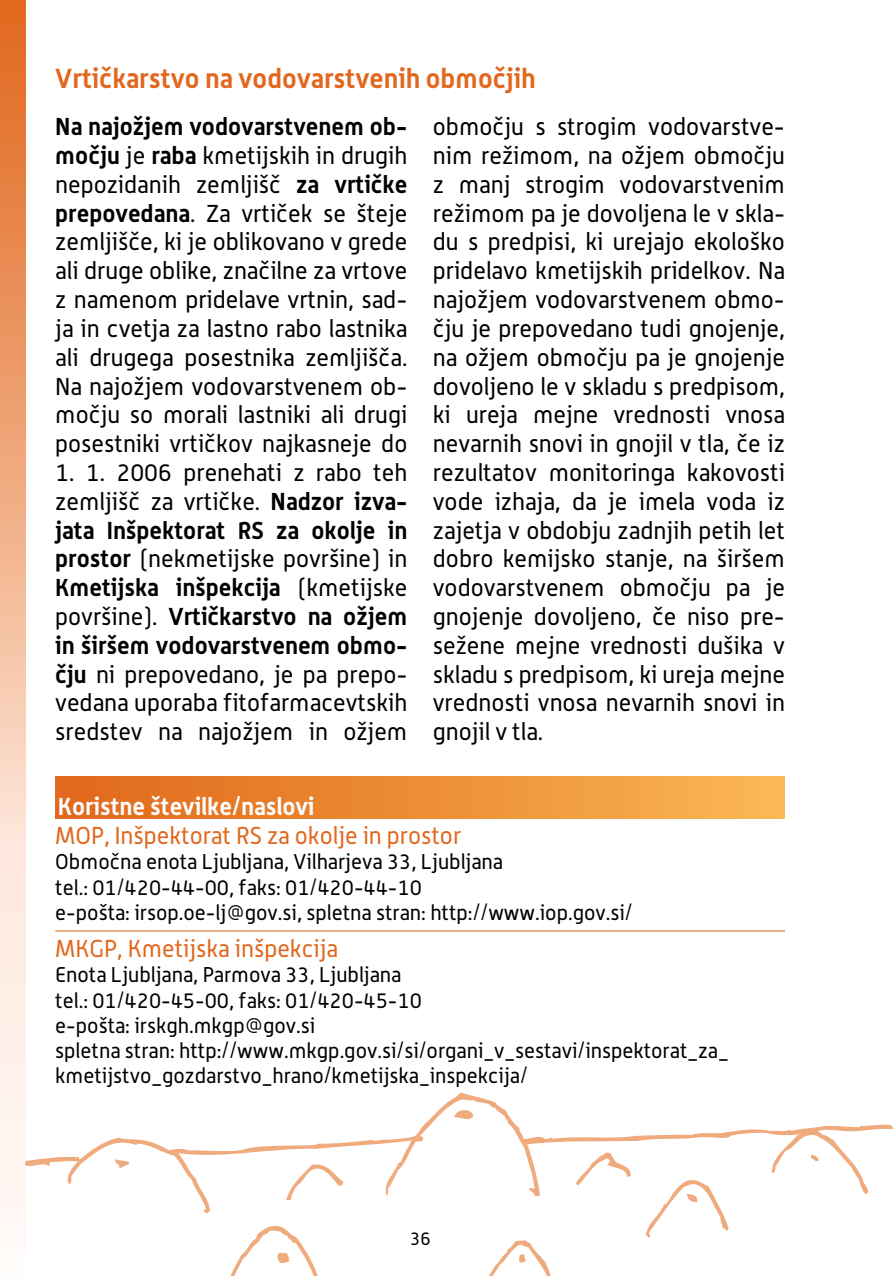
<style>
.page{position:relative;width:893px;height:1276px;background:#fff}
.page>*{position:absolute;margin:0;border:0;box-sizing:border-box;transform-origin:0 0}
.t1{font:700 27px "Alwyn OT";color:#e1681e}
.t2{font:24px/28.8px "Alwyn OT";color:#000;text-align:justify}
.t3{font:24px "Alwyn OT";color:#e1681e}
.t4{font:700 24px "Alwyn OT";color:#fff}
.t5{font:21px/25.2px "Alwyn OT";color:#000}
.t6{font:18px "Alwyn OT";color:#000}
.s1{font-weight:700}
</style>
<div class="page">
<svg style="left:25px;top:1092px;width:868px;height:121px"></svg>
<svg style="left:454px;top:1107px;width:19px;height:16px"></svg>
<svg style="left:576px;top:1151px;width:55px;height:34px"></svg>
<svg style="left:286px;top:1162px;width:57px;height:38px"></svg>
<svg style="left:646px;top:1178px;width:83px;height:60px"></svg>
<svg style="left:488px;top:1240px;width:63px;height:36px"></svg>
<svg style="left:230px;top:1226px;width:88px;height:50px"></svg>
<svg style="left:0;top:0;width:25px;height:1208px;background:#f3ba98"></svg>
<hr style="left:55px;top:930px;width:730px;height:1px;background:#e1681e">
<div style="left:55px;top:776px;width:730px;height:43px;background:linear-gradient(to right,#df661a,#fab755)"></div>
<p class="t1" style="left:55px;top:62px;width:482px">Vrtičkarstvo na vodovarstvenih območjih</p>
<p class="t2" style="left:55px;top:113px;width:354px"><span class="s1">Na najožjem vodovarstvenem ob&shy;močju</span> je <span class="s1">raba</span> kmetijskih in drugih nepozidanih zemljišč <span class="s1">za vrtičke prepovedana</span>. Za vrtiček se šteje zemljišče, ki je oblikovano v grede ali druge oblike, značilne za vrtove z namenom pridelave vrtnin, sad&shy;ja in cvetja za lastno rabo lastnika ali drugega posestnika zemljišča.<br>Na najožjem vodovarstvenem ob&shy;močju so morali lastniki ali drugi posestniki vrtičkov najkasneje do</p>
<p class="t2" style="left:55px;top:458px;width:354px">1. 1. 2006 prenehati z rabo teh zemljišč za vrtičke. <span class="s1">Nadzor izva&shy;jata Inšpektorat RS za okolje in prostor</span> (nekmetijske površine) in <span class="s1">Kmetijska inšpekcija</span> (kmetijske površine). <span class="s1">Vrtičkarstvo na ožjem in širšem vodovarstvenem obmo&shy;čju</span> ni prepovedano, je pa prepo&shy;vedana uporaba fitofarmacevtskih sredstev na najožjem in ožjem</p>
<p class="t2" style="left:433px;top:113px;width:354px">območju s strogim vodovarstve&shy;nim režimom, na ožjem območju z manj strogim vodovarstvenim režimom pa je dovoljena le v skla&shy;du s predpisi, ki urejajo ekološko pridelavo kmetijskih pridelkov. Na najožjem vodovarstvenem obmo&shy;čju je prepovedano tudi gnojenje, na ožjem območju pa je gnojenje dovoljeno le v skladu s predpisom, ki ureja mejne vrednosti vnosa nevarnih snovi in gnojil v tla, če iz rezultatov monitoringa kakovosti vode izhaja, da je imela voda iz zajetja v obdobju zadnjih petih let dobro kemijsko stanje, na širšem vodovarstvenem območju pa je gnojenje dovoljeno, če niso pre&shy;sežene mejne vrednosti dušika v skladu s predpisom, ki ureja mejne vrednosti vnosa nevarnih snovi in gnojil v tla.</p>
<p class="t4" style="left:58px;top:791px;width:258px">Koristne številke/naslovi</p>
<p class="t3" style="left:55px;top:821px;width:407px">MOP, Inšpektorat RS za okolje in prostor</p>
<p class="t5" style="left:55px;top:849px;width:579px">Območna enota Ljubljana, Vilharjeva 33, Ljubljana<br>tel.: 01/420-44-00, faks: 01/420-44-10<br>e-pošta: irsop.oe-lj@gov.si, spletna stran: http://www.iop.gov.si/</p>
<p class="t3" style="left:55px;top:934px;width:284px">MKGP, Kmetijska inšpekcija</p>
<p class="t5" style="left:55px;top:962px;width:675px">Enota Ljubljana, Parmova 33, Ljubljana<br>tel.: 01/420-45-00, faks: 01/420-45-10<br>e-pošta: irskgh.mkgp@gov.si<br>spletna stran: http://www.mkgp.gov.si/si/organi_v_sestavi/inspektorat_za_ kmetijstvo_gozdarstvo_hrano/kmetijska_inspekcija/</p>
<p class="t6" style="left:410px;top:1228px;width:22px">36</p>
</div>
